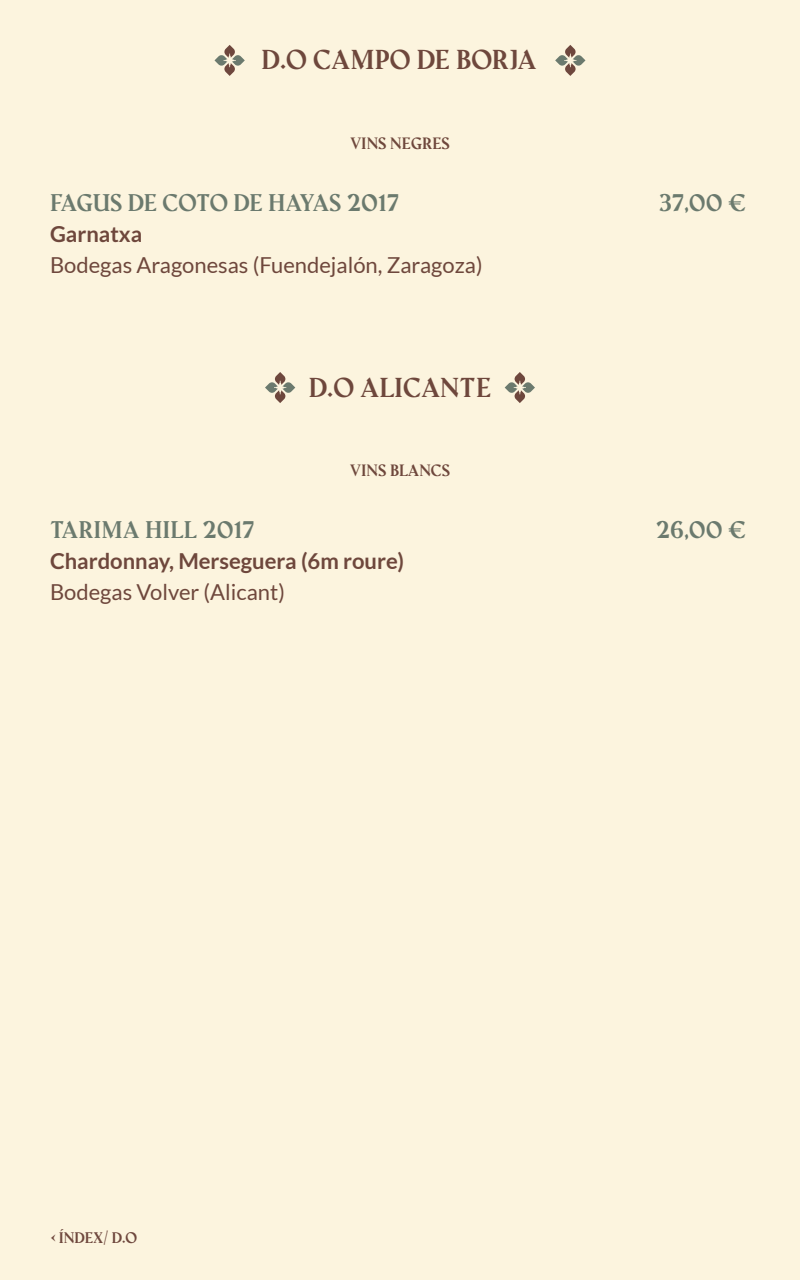
<style>
.page{position:relative;width:800px;height:1280px;background:#fcf4de}
.page>*{position:absolute;margin:0;border:0;box-sizing:border-box;transform-origin:0 0}
.t1{font:700 25px "Amagro";color:#6e473c}
.t2{font:22px "Lato";color:#6e473c}
.t3{font:700 22px "Amagro";color:#6b7a6e}
.t4{font:700 22px "Lato";color:#6e473c}
.t5{font:700 15px "Amagro";color:#6e473c}
.t6{font:700 14px "Amagro";color:#6e473d}
.s1{font-size:17px}
</style>
<div class="page">
<svg style="left:215px;top:45px;width:30px;height:31px"></svg>
<svg style="left:265px;top:372px;width:30px;height:31px"></svg>
<svg style="left:505px;top:372px;width:30px;height:31px"></svg>
<svg style="left:555px;top:45px;width:31px;height:31px"></svg>
<p class="t1" style="left:262px;top:44px;width:277px">D.O CAMPO DE BORJA</p>
<p class="t5" style="left:350px;top:134px;width:101px">VINS NEGRES</p>
<p class="t3" style="left:50px;top:189px;width:351px">FAGUS DE COTO DE HAYAS 2017</p>
<p class="t3" style="left:659px;top:189px;width:89px">37,00 €</p>
<p class="t4" style="left:50px;top:222px;width:94px">Garnatxa</p>
<p class="t2" style="left:50px;top:253px;width:434px">Bodegas Aragonesas (Fuendejalón, Zaragoza)</p>
<p class="t1" style="left:309px;top:371px;width:184px">D.O ALICANTE</p>
<p class="t5" style="left:350px;top:461px;width:102px">VINS BLANCS</p>
<p class="t3" style="left:50px;top:516px;width:206px">TARIMA HILL 2017</p>
<p class="t3" style="left:656px;top:516px;width:92px">26,00 €</p>
<p class="t4" style="left:50px;top:549px;width:356px">Chardonnay, Merseguera (6m roure)</p>
<p class="t2" style="left:50px;top:580px;width:236px">Bodegas Volver (Alicant)</p>
<p class="t6" style="left:50px;top:1229px;width:89px"><span class="s1">&lt;</span> ÍNDEX/ D.O</p>
</div>
